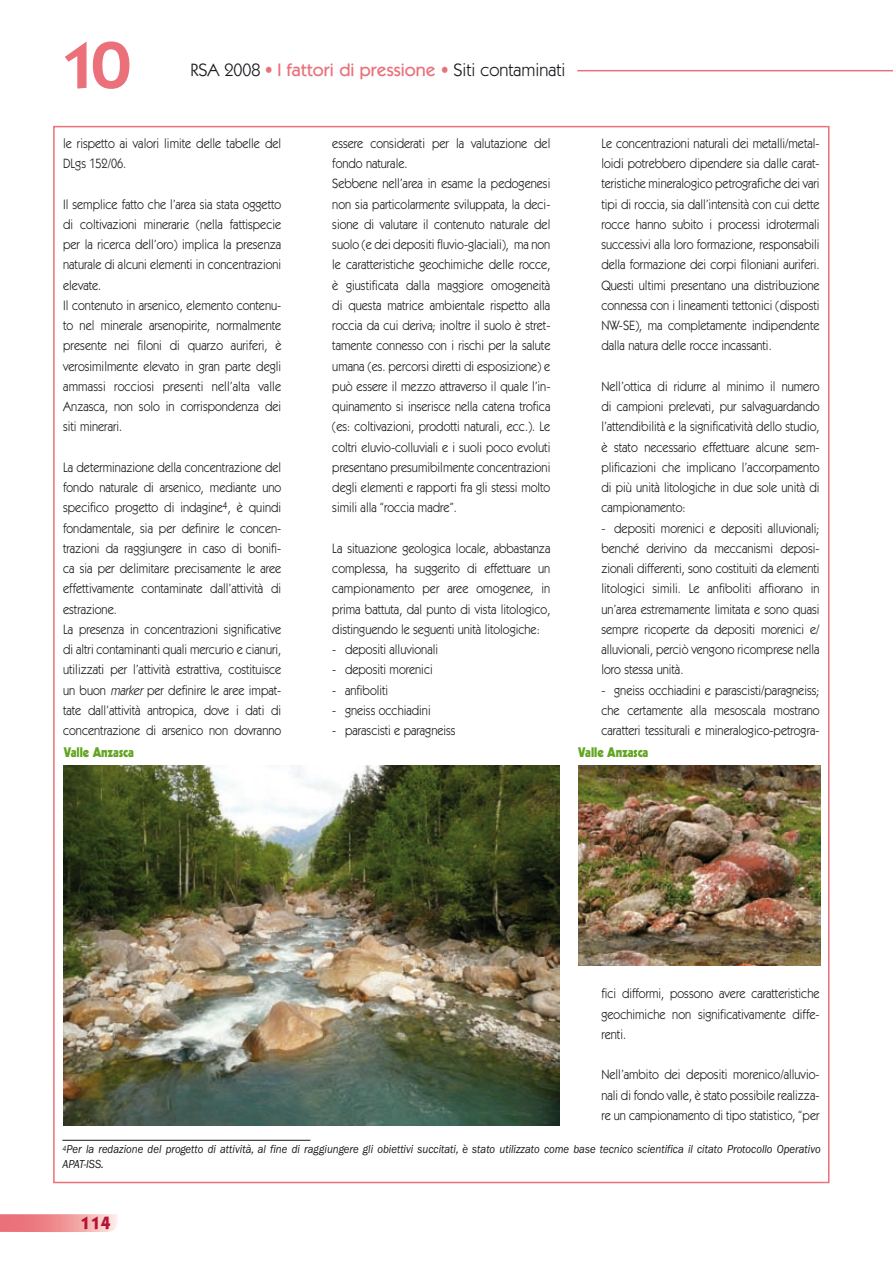
<style>
.page{position:relative;width:893px;height:1263px;background:#fff}
.page>*{position:absolute;margin:0;border:0;box-sizing:border-box;transform-origin:0 0}
.t1{font:600 66px "ITC Kabel Std";color:#eb707a;scale:1.1 1}
.t2{font:18px "ITC Kabel Std";color:#1a171c}
.t3{font:700 18px "ITC Kabel Std";color:#b61434}
.t4{font:13.5px/20.2px "ITC Kabel Std";color:#1a171c;text-align:justify;scale:.9 1}
.t5{font:900 13.5px "Kabel LT Std";color:#63a522;scale:.9 1}
.t6{font:italic 12px/15px "ITC Franklin Gothic Std";color:#1a171c;scale:.9 1}
.s1{color:#eb707a}
.s2{font-weight:500;color:#eb707a}
.s3{font-style:italic}
</style>
<div class="page">
<svg style="left:0;top:1214px;width:118px;height:18px;background:#f19b9e"></svg>
<hr style="left:577px;top:70px;width:316px;height:1px;background:#eb707a">
<hr style="left:62px;top:1140px;width:248px;height:1px;background:#1a171c">
<img style="left:64px;top:765px;width:495px;height:360px">
<img style="left:579px;top:765px;width:242px;height:200px">
<h1 class="t1" style="left:60px;top:26px;width:66px">10</h1>
<h2 class="t2" style="left:190px;top:59px;width:376px">RSA 2008 <span class="s1">•</span> <span class="s2">I fattori di pressione</span> <span class="s1">•</span> Siti contaminati</h2>
<p class="t4" style="left:63px;top:133px;width:244px">le rispetto ai valori limite delle tabelle del<br>DLgs 152/06.</p>
<p class="t4" style="left:63px;top:194px;width:244px;text-align:left">Il semplice fatto che l’area sia stata oggetto di coltivazioni minerarie (nella fattispecie per la ricerca dell’oro) implica la presenza naturale di alcuni elementi in concentrazioni elevate.<br>Il contenuto in arsenico, elemento contenu&shy;to nel minerale arsenopirite, normalmente presente nei filoni di quarzo auriferi, è verosimilmente elevato in gran parte degli ammassi rocciosi presenti nell’alta valle Anzasca, non solo in corrispondenza dei siti minerari.</p>
<p class="t4" style="left:63px;top:457px;width:244px;text-align:left">La determinazione della concentrazione del fondo naturale di arsenico, mediante uno specifico progetto di indagine<sup>4</sup>, è quindi fondamentale, sia per definire le concen&shy;trazioni da raggiungere in caso di bonifi&shy;ca sia per delimitare precisamente le aree effettivamente contaminate dall’attività di estrazione.<br>La presenza in concentrazioni significative di altri contaminanti quali mercurio e cianuri, utilizzati per l’attività estrattiva, costituisce un buon <span class="s3">marker</span> per definire le aree impat&shy;tate dall’attività antropica, dove i dati di concentrazione di arsenico non dovranno</p>
<p class="t4" style="left:332px;top:133px;width:244px;text-align:left">essere considerati per la valutazione del fondo naturale.<br>Sebbene nell’area in esame la pedogenesi non sia particolarmente sviluppata, la deci&shy;sione di valutare il contenuto naturale del suolo (e dei depositi fluvio-glaciali), ma non le caratteristiche geochimiche delle rocce, è giustificata dalla maggiore omogeneità di questa matrice ambientale rispetto alla roccia da cui deriva; inoltre il suolo è stret&shy;tamente connesso con i rischi per la salute umana (es. percorsi diretti di esposizione) e può essere il mezzo attraverso il quale l’in&shy;quinamento si inserisce nella catena trofica (es: coltivazioni, prodotti naturali, ecc.). Le coltri eluvio-colluviali e i suoli poco evoluti presentano presumibilmente concentrazioni degli elementi e rapporti fra gli stessi molto simili alla “roccia madre”.</p>
<p class="t4" style="left:332px;top:538px;width:244px">La situazione geologica locale, abbastanza complessa, ha suggerito di effettuare un campionamento per aree omogenee, in prima battuta, dal punto di vista litologico, distinguendo le seguenti unità litologiche:</p>
<p class="t4" style="left:332px;top:639px;width:119px">- depositi alluvionali</p>
<p class="t4" style="left:332px;top:660px;width:113px">- depositi morenici</p>
<p class="t4" style="left:332px;top:680px;width:64px">- anfiboliti</p>
<p class="t4" style="left:332px;top:700px;width:111px">- gneiss occhiadini</p>
<p class="t4" style="left:332px;top:720px;width:139px">- parascisti e paragneiss</p>
<p class="t4" style="left:601px;top:133px;width:244px">Le concentrazioni naturali dei metalli/metal&shy;loidi potrebbero dipendere sia dalle carat&shy;teristiche mineralogico petrografiche dei vari tipi di roccia, sia dall’intensità con cui dette rocce hanno subito i processi idrotermali successivi alla loro formazione, responsabili della formazione dei corpi filoniani auriferi.<br>Questi ultimi presentano una distribuzione connessa con i lineamenti tettonici (disposti NW-SE), ma completamente indipendente dalla natura delle rocce incassanti.</p>
<p class="t4" style="left:601px;top:376px;width:244px">Nell’ottica di ridurre al minimo il numero di campioni prelevati, pur salvaguardando l’attendibilità e la significatività dello studio, è stato necessario effettuare alcune sem&shy;plificazioni che implicano l’accorpamento di più unità litologiche in due sole unità di campionamento:</p>
<p class="t4" style="left:601px;top:518px;width:244px">- depositi morenici e depositi alluvionali; benché derivino da meccanismi deposi&shy;zionali differenti, sono costituiti da elementi litologici simili. Le anfiboliti affiorano in un’area estremamente limitata e sono quasi sempre ricoperte da depositi morenici e/ alluvionali, perciò vengono ricomprese nella loro stessa unità.</p>
<p class="t4" style="left:601px;top:680px;width:244px">- gneiss occhiadini e parascisti/paragneiss; che certamente alla mesoscala mostrano caratteri tessiturali e mineralogico-petrogra-</p>
<p class="t5" style="left:64px;top:744px;width:79px">Valle Anzasca</p>
<p class="t5" style="left:578px;top:744px;width:79px">Valle Anzasca</p>
<p class="t4" style="left:601px;top:984px;width:244px">fici difformi, possono avere caratteristiche geochimiche non significativamente diffe&shy;renti.</p>
<p class="t4" style="left:601px;top:1065px;width:244px">Nell’ambito dei depositi morenico/alluvio&shy;nali di fondo valle, è stato possibile realizza&shy;re un campionamento di tipo statistico, “per</p>
<p class="t6" style="left:62px;top:1142px;width:844px"><sup>4</sup>Per la redazione del progetto di attività, al fine di raggiungere gli obiettivi succitati, è stato utilizzato come base tecnico scientifica il citato Protocollo Operativo<br>APAT-ISS.</p>
<h2 class="t3" style="left:81px;top:1212px;width:31px">114</h2>
</div>
